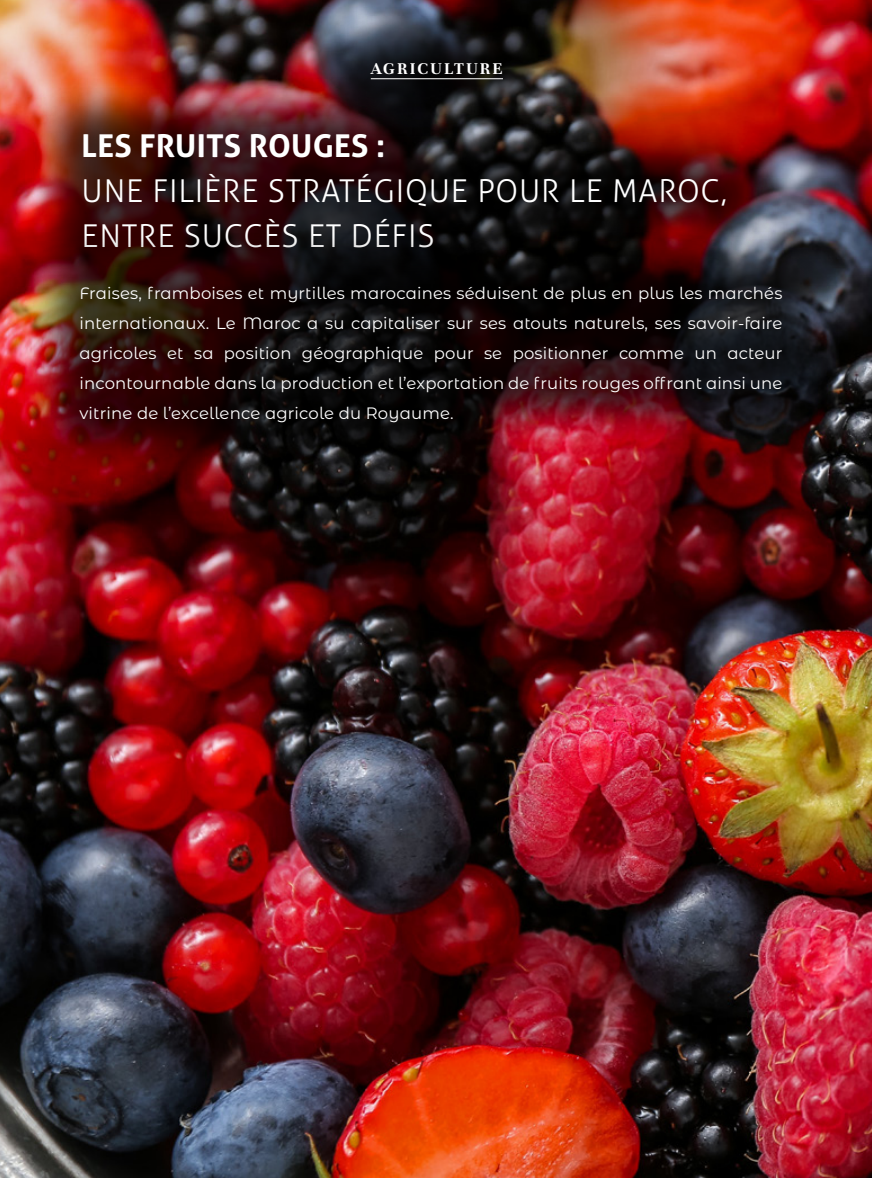
<style>
.page{position:relative;width:872px;height:1178px;background:#fff}
.page>*{position:absolute;margin:0;border:0;box-sizing:border-box;transform-origin:0 0}
.t1{font:300 31.5px/45px "Aller";letter-spacing:.025em;color:#fff}
.t2{font:700 31.5px "Aller";letter-spacing:.01em;color:#fff}
.t3{font:700 18px "Unna";letter-spacing:.11em;color:#fff}
.t4{font:16.5px/30px "Montserrat Alternates";letter-spacing:.01em;color:#fff;text-align:justify}
</style>
<div class="page">
<img style="left:0;top:0;width:872px;height:1178px">
<div style="left:25px;top:76px;width:757px;height:229px;background:#000;opacity:.75"></div>
<div style="left:23px;top:229px;width:816px;height:250px;background:#000;opacity:.75"></div>
<div style="left:314px;top:4px;width:246px;height:133px;background:#000;opacity:.75"></div>
<hr style="left:371px;top:78px;width:132px;height:1px;background:#fff">
<p class="t3" style="left:371px;top:56px;width:134px">AGRICULTURE</p>
<h1 class="t2" style="left:82px;top:127px;width:305px">LES FRUITS ROUGES :</h1>
<h1 class="t1" style="left:82px;top:169px;width:647px">UNE FILIÈRE STRATÉGIQUE POUR LE MAROC,<br>ENTRE SUCCÈS ET DÉFIS</h1>
<p class="t4" style="left:79px;top:277px;width:704px">Fraises, framboises et myrtilles marocaines séduisent de plus en plus les marchés internationaux. Le Maroc a su capitaliser sur ses atouts naturels, ses savoir-faire agricoles et sa position géographique pour se positionner comme un acteur incontournable dans la production et l’exportation de fruits rouges offrant ainsi une vitrine de l’excellence agricole du Royaume.</p>
</div>
